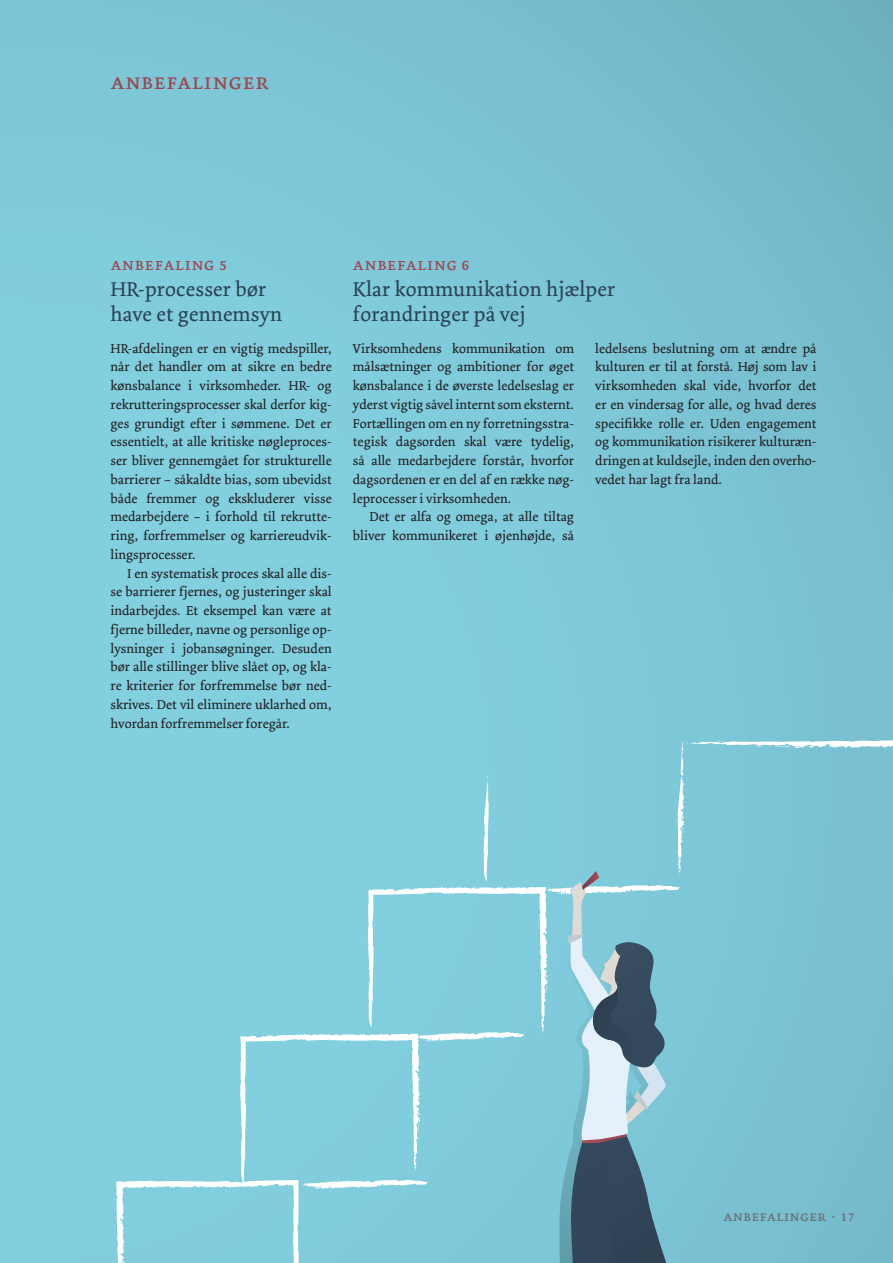
<style>
.page{position:relative;width:893px;height:1263px;background:#fff}
.page>*{position:absolute;margin:0;border:0;box-sizing:border-box;transform-origin:0 0}
.t1{font:23.1px "Dolly Small Caps";color:#9e4850}
.t2{font:21px/25.5px "Dolly";letter-spacing:.01em;color:#2b4356}
.t3{font:18px "Dolly Small Caps";letter-spacing:.01em;color:#9e4850}
.t4{font:15px "Dolly Small Caps";color:#6d6e71}
.t5{font:13.5px/18.8px "Dolly";color:#231f20;text-align:justify}
</style>
<div class="page">
<div style="left:0;top:0;width:893px;height:1263px;background:linear-gradient(to right,#83d1e1,#77bdce)"></div>
<div style="left:690px;top:740px;width:203px;height:523px;background:#79c1d2"></div>
<svg style="left:116px;top:740px;width:574px;height:523px;background:#82c7d7"></svg>
<h1 class="t1" style="left:111px;top:68px;width:160px">anbefalinger</h1>
<h3 class="t3" style="left:111px;top:254px;width:118px">anbefaling 5</h3>
<h2 class="t2" style="left:111px;top:277px;width:173px">HR-processer bør have et gennemsyn</h2>
<p class="t5" style="left:111px;top:339px;width:223px">HR-afdelingen er en vigtig medspiller, når det handler om at sikre en bedre kønsbalance i virksomheder. HR- og rekrutteringsprocesser skal derfor kig&shy;ges grundigt efter i sømmene. Det er essentielt, at alle kritiske nøgleproces&shy;ser bliver gennemgået for strukturelle barrierer – såkaldte bias, som ubevidst både fremmer og ekskluderer visse medarbejdere – i forhold til rekrutte&shy;ring, forfremmelser og karriereudvik&shy;lingsprocesser.</p>
<p class="t5" style="left:111px;top:564px;width:223px;text-indent:16px">I en systematisk proces skal alle dis&shy;se barrierer fjernes, og justeringer skal indarbejdes. Et eksempel kan være at fjerne billeder, navne og personlige op&shy;lysninger i jobansøgninger. Desuden bør alle stillinger blive slået op, og kla&shy;re kriterier for forfremmelse bør ned&shy;skrives. Det vil eliminere uklarhed om, hvordan forfremmelser foregår.</p>
<h3 class="t3" style="left:353px;top:254px;width:118px">anbefaling 6</h3>
<h2 class="t2" style="left:353px;top:277px;width:264px">Klar kommunikation hjælper forandringer på vej</h2>
<p class="t5" style="left:595px;top:339px;width:223px">ledelsens beslutning om at ændre på kulturen er til at forstå. Høj som lav i virksomheden skal vide, hvorfor det er en vindersag for alle, og hvad deres specifikke rolle er. Uden engagement og kommunikation risikerer kulturæn&shy;dringen at kuldsejle, inden den overho&shy;vedet har lagt fra land.</p>
<p class="t5" style="left:353px;top:339px;width:223px">Virksomhedens kommunikation om målsætninger og ambitioner for øget kønsbalance i de øverste ledelseslag er yderst vigtig såvel internt som eksternt.<br>Fortællingen om en ny forretningsstra&shy;tegisk dagsorden skal være tydelig, så alle medarbejdere forstår, hvorfor dagsordenen er en del af en række nøg&shy;leprocesser i virksomheden.</p>
<p class="t5" style="left:353px;top:508px;width:223px;text-align:right">Det er alfa og omega, at alle tiltag bliver kommunikeret i øjenhøjde, så</p>
<p class="t4" style="left:723px;top:1207px;width:133px">anbefalinger · 17</p>
</div>
